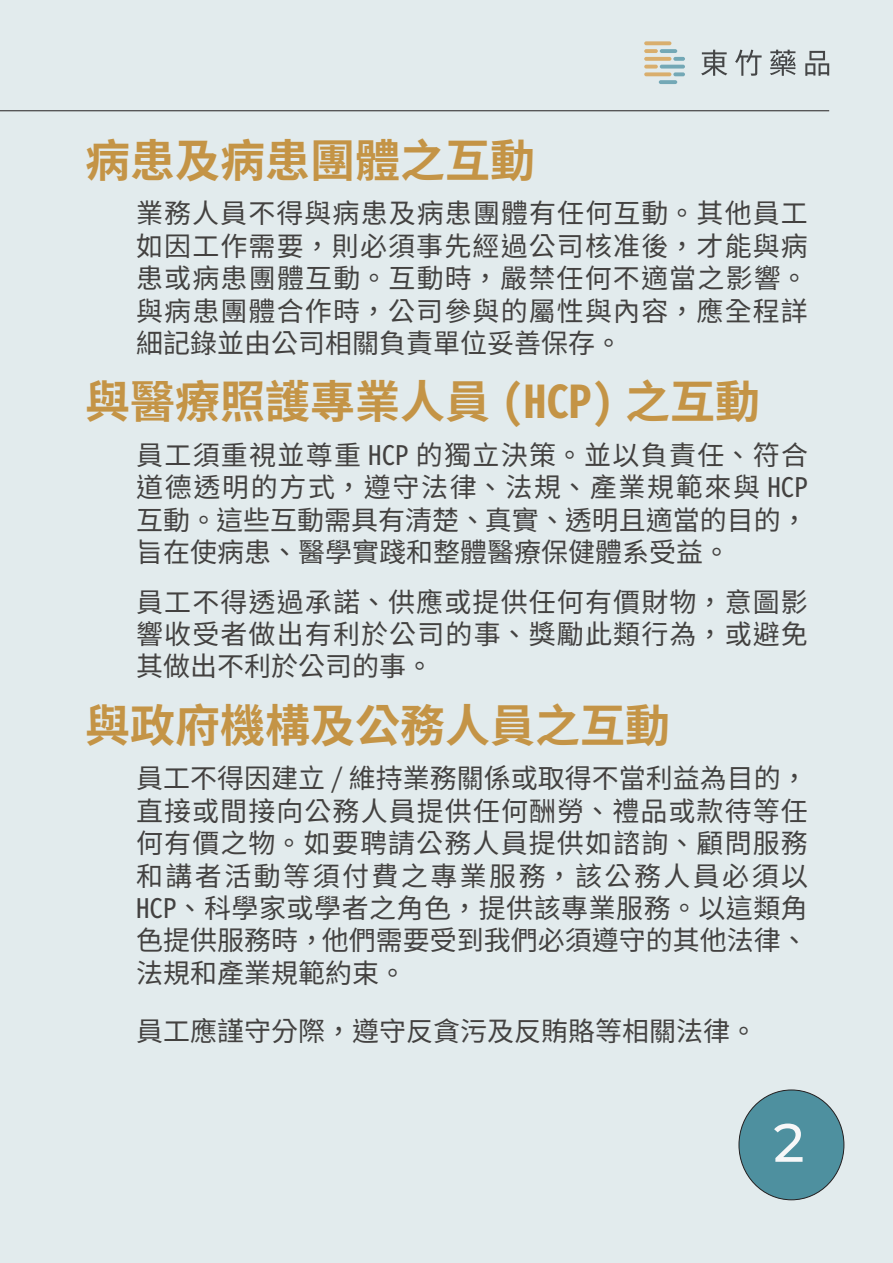
<style>
.page{position:relative;width:893px;height:1263px;background:#e2ebed}
.page>*{position:absolute;margin:0;border:0;box-sizing:border-box;transform-origin:0 0}
.t1{font:500 54px "Montserrat";color:#f7f7f8}
.t2{font:700 45px "Noto Sans Mono CJ Ktc";color:#c49446}
.t3{font:27px/32.4px "Noto Sans Mono CJ Ktc";color:#434140;text-align:justify}
</style>
<div class="page">
<hr style="left:0;top:111px;width:829px;height:1px;background:#231f20">
<svg style="left:701px;top:50px;width:26px;height:26px"></svg>
<svg style="left:735px;top:50px;width:27px;height:26px"></svg>
<svg style="left:770px;top:50px;width:26px;height:26px"></svg>
<svg style="left:805px;top:51px;width:24px;height:25px"></svg>
<svg style="left:644px;top:41px;width:27px;height:4px"></svg>
<svg style="left:644px;top:49px;width:14px;height:4px"></svg>
<svg style="left:644px;top:57px;width:27px;height:4px"></svg>
<svg style="left:644px;top:65px;width:14px;height:4px"></svg>
<svg style="left:644px;top:72px;width:27px;height:4px"></svg>
<svg style="left:660px;top:49px;width:17px;height:4px"></svg>
<svg style="left:673px;top:57px;width:12px;height:4px"></svg>
<svg style="left:660px;top:65px;width:25px;height:4px"></svg>
<svg style="left:673px;top:72px;width:12px;height:4px"></svg>
<svg style="left:659px;top:80px;width:18px;height:4px"></svg>
<div style="left:739px;top:1090px;width:105px;height:110px;background:#4e909f;border-radius:50%"></div>
<p class="t2" style="left:85px;top:135px;width:451px">病患及病患團體之互動</p>
<p class="t3" style="left:136px;top:198px;width:673px">業務人員不得與病患及病患團體有任何互動。其他員工如因工作需要，則必須事先經過公司核准後，才能與病患或病患團體互動。互動時，嚴禁任何不適當之影響。與病患團體合作時，公司參與的屬性與內容，應全程詳細記錄並由公司相關負責單位妥善保存。</p>
<p class="t2" style="left:85px;top:376px;width:676px">與醫療照護專業人員 (HCP) 之互動</p>
<p class="t3" style="left:136px;top:439px;width:673px">員工須重視並尊重 HCP 的獨立決策。並以負責任、符合道德透明的方式，遵守法律、法規、產業規範來與 HCP互動。這些互動需具有清楚、真實、透明且適當的目的，旨在使病患、醫學實踐和整體醫療保健體系受益。</p>
<p class="t3" style="left:136px;top:586px;width:673px">員工不得透過承諾、供應或提供任何有價財物，意圖影響收受者做出有利於公司的事、獎勵此類行為，或避免其做出不利於公司的事。</p>
<p class="t2" style="left:85px;top:700px;width:586px">與政府機構及公務人員之互動</p>
<p class="t3" style="left:136px;top:763px;width:674px">員工不得因建立 / 維持業務關係或取得不當利益為目的，直接或間接向公務人員提供任何酬勞、禮品或款待等任何有價之物。如要聘請公務人員提供如諮詢、顧問服務和講者活動等須付費之專業服務，該公務人員必須以HCP、科學家或學者之角色，提供該專業服務。以這類角色提供服務時，他們需要受到我們必須遵守的其他法律、法規和產業規範約束。</p>
<p class="t3" style="left:136px;top:1016px;width:623px">員工應謹守分際，遵守反貪污及反賄賂等相關法律。</p>
<h1 class="t1" style="left:773px;top:1106px;width:32px">2</h1>
</div>
